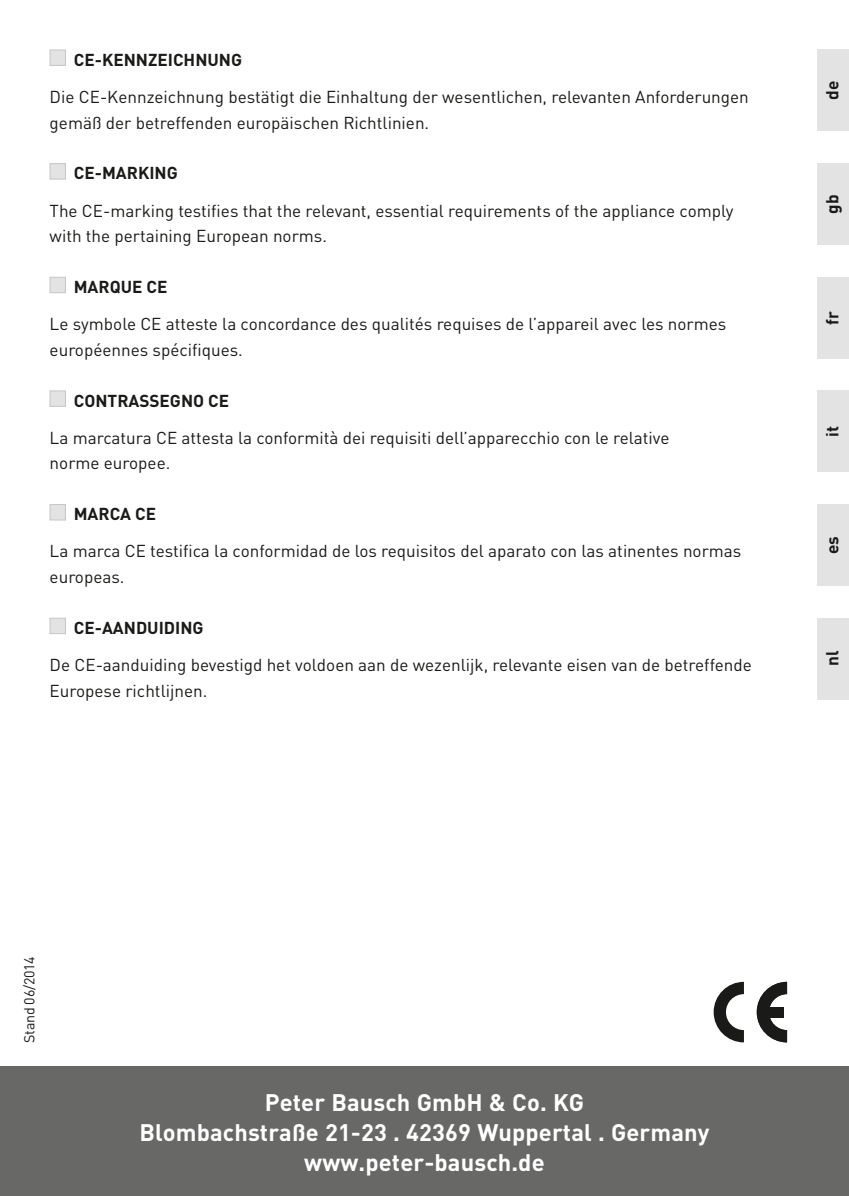
<style>
.page{position:relative;width:849px;height:1196px;background:#fff}
.page>*{position:absolute;margin:0;border:0;box-sizing:border-box;transform-origin:0 0}
.t1{font:700 23.75px/30px "DIN";letter-spacing:.005em;color:#fff;text-align:center}
.t2{font:700 17.25px "DIN";color:#1a1a18}
.t3{font:17px/25.8px "DIN";color:#1a1a18}
.t4{font:700 17px "DIN";color:#1a1a18}
.Überschrift{font:14.25px "DIN";letter-spacing:-.015em;color:#1a1a18}
</style>
<div class="page">
<svg style="left:756px;top:981px;width:30px;height:61px"></svg>
<div style="left:767px;top:1007px;width:16px;height:10px;background:#1a1a18"></div>
<svg style="left:713px;top:981px;width:30px;height:61px"></svg>
<div style="left:0;top:1067px;width:848px;height:129px;background:#686867"></div>
<div style="left:816px;top:50px;width:32px;height:81px;background:#e3e3e3"></div>
<div style="left:816px;top:163px;width:32px;height:82px;background:#e3e3e3"></div>
<div style="left:816px;top:277px;width:32px;height:81px;background:#e3e3e3"></div>
<div style="left:816px;top:390px;width:32px;height:82px;background:#e3e3e3"></div>
<div style="left:816px;top:504px;width:32px;height:81px;background:#e3e3e3"></div>
<div style="left:816px;top:618px;width:32px;height:81px;background:#e3e3e3"></div>
<div style="left:50px;top:50px;width:16px;height:16px;background:#e3e3e3;border:1px solid #c5c6c6"></div>
<div style="left:50px;top:504px;width:16px;height:16px;background:#e3e3e3;border:1px solid #c5c6c6"></div>
<div style="left:50px;top:163px;width:16px;height:16px;background:#e3e3e3;border:1px solid #c5c6c6"></div>
<div style="left:50px;top:277px;width:16px;height:16px;background:#e3e3e3;border:1px solid #c5c6c6"></div>
<div style="left:50px;top:390px;width:16px;height:17px;background:#e3e3e3;border:1px solid #c5c6c6"></div>
<div style="left:50px;top:618px;width:16px;height:16px;background:#e3e3e3;border:1px solid #c5c6c6"></div>
<p class="t4" style="left:74px;top:49px;width:170px">CE-KENNZEICHNUNG</p>
<p class="t3" style="left:50px;top:83px;width:700px">Die CE-Kennzeichnung bestätigt die Einhaltung der wesentlichen, relevanten Anforderungen gemäß der betreffenden europäischen Richtlinien.</p>
<p class="t4" style="left:74px;top:162px;width:106px">CE-MARKING</p>
<p class="t3" style="left:50px;top:197px;width:685px">The CE-marking testifies that the relevant, essential requirements of the appliance comply with the pertaining European norms.</p>
<p class="t4" style="left:74px;top:276px;width:95px">MARQUE CE</p>
<p class="t3" style="left:50px;top:311px;width:678px">Le symbole CE atteste la concordance des qualités requises de l’appareil avec les normes européennes spécifiques.</p>
<p class="t4" style="left:74px;top:389px;width:157px">CONTRASSEGNO CE</p>
<p class="t3" style="left:50px;top:424px;width:621px">La marcatura CE attesta la conformità dei requisiti dell’apparecchio con le relative norme europee.</p>
<p class="t4" style="left:74px;top:503px;width:84px">MARCA CE</p>
<p class="t3" style="left:50px;top:538px;width:693px">La marca CE testifica la conformidad de los requisitos del aparato con las atinentes normas europeas.</p>
<p class="t4" style="left:74px;top:617px;width:131px">CE-AANDUIDING</p>
<p class="t3" style="left:50px;top:651px;width:703px">De CE-aanduiding bevestigd het voldoen aan de wezenlijk, relevante eisen van de betreffende<br>Europese richtlijnen.</p>
<p class="t2" style="left:820px;top:100px;width:21px;rotate:-90deg">de</p>
<p class="t2" style="left:820px;top:214px;width:21px;rotate:-90deg">gb</p>
<p class="t2" style="left:820px;top:324px;width:15px;rotate:-90deg">fr</p>
<p class="t2" style="left:820px;top:437px;width:12px;rotate:-90deg">it</p>
<p class="t2" style="left:820px;top:554px;width:20px;rotate:-90deg">es</p>
<p class="t2" style="left:820px;top:666px;width:17px;rotate:-90deg">nl</p>
<p class="Überschrift" style="left:21px;top:1043px;width:88px;rotate:-90deg">Stand 06/2014</p>
<p class="t1" style="left:264px;top:1086px;width:321px">Peter Bausch GmbH &amp; Co. KG</p>
<p class="t1" style="left:139px;top:1116px;width:571px">Blombachstraße 21-23 . 42369 Wuppertal . Germany www.peter-bausch.de</p>
</div>
